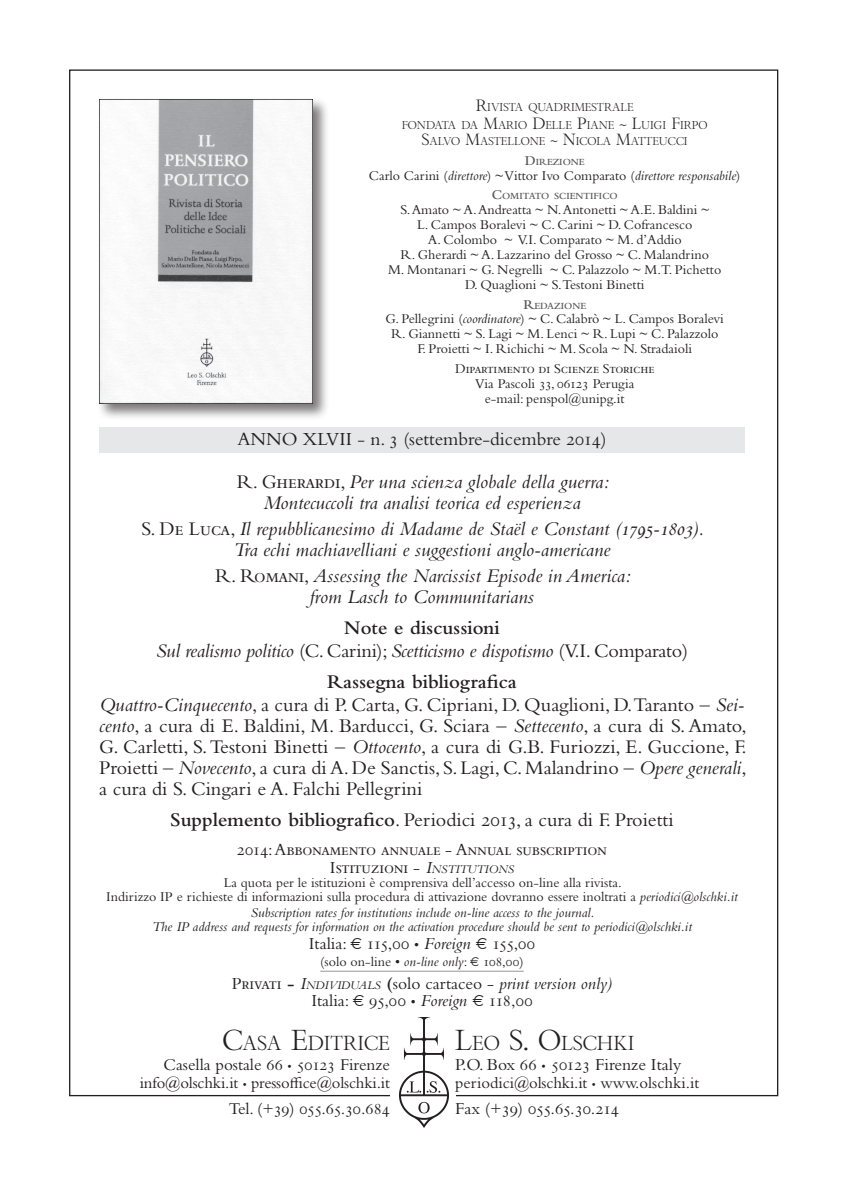
<style>
.page{position:relative;width:844px;height:1191px;background:#fff}
.page>*{position:absolute;margin:0;border:0;box-sizing:border-box;transform-origin:0 0}
.t1{font:20.12px/21px "Bembo Std";color:#231f20;text-align:justify}
.t2{font:italic 20.12px/21px "Bembo Std";color:#231f20;text-align:center}
._5_testo{font:600 20.12px "Bembo Std";color:#231f20}
.t3{font:19.6px "Bembo Titling MT Std";color:#231f20}
.t4{font:19.25px "Bembo Std";color:#231f20}
.t5{font:17.5px "Bembo Std";letter-spacing:-.02em;color:#231f20}
.t6{font:17.5px "Bembo Std";color:#231f20}
.t7{font:17.15px "Bembo Std";color:#231f20}
.t8{font:17.15px "Bembo Std";letter-spacing:-.025em;color:#231f20}
.t9{font:16.62px "Bembo Std";letter-spacing:-.01em;color:#231f20}
._4_prezzo{font:14px/14.9px "Bembo Std";color:#231f20;text-align:center}
.t10{font:italic 14px/14px "Bembo Std";color:#231f20;text-align:center}
.t11{font:11.03px/18.2px "Bembo Titling MT Std";color:#231f20;text-align:center}
.t12{font:600 9.8px "Bembo Std";color:#57585a}
.s1{font-size:15.75px}
.s2{font-family:"Bembo Std";font-size:12.25px}
.s3{font-size:14px}
.s4{font-style:italic}
.s5{font-style:normal}
.s6{font-weight:600}
.s7{font-style:italic;font-size:12.25px}
.s8{font-family:"Bembo Cost"}
.s9{font-size:28px}
.s10{font-size:11.9px}
.s11{font-size:11.38px}
.s12{font-size:12.25px}
</style>
<div class="page">
<img style="left:399px;top:1017px;width:49px;height:110px">
<div style="left:97px;top:97px;width:233px;height:323px;background:#231f20;opacity:.6"></div>
<img style="left:99px;top:99px;width:214px;height:304px">
<div style="left:99px;top:427px;width:645px;height:25px;background:#e6e7e9"></div>
<hr style="left:320px;top:971px;width:203px;height:1px;background:#939598">
<p class="t11" style="left:402px;top:98px;width:307px"><span class="s1">R</span>IVISTA QUADRIMESTRALE<br>FONDATA DA <span class="s1">M</span>ARIO <span class="s1">D</span>ELLE <span class="s1">P</span>IANE <span class="s2">~</span> <span class="s1">L</span>UIGI <span class="s1">F</span>IRPO</p>
<p class="t11" style="left:421px;top:132px;width:267px"><span class="s1">S</span>ALVO <span class="s1">M</span>ASTELLONE <span class="s2">~</span> <span class="s1">N</span>ICOLA <span class="s1">M</span>ATTEUCCI</p>
<p class="t12" style="left:524px;top:156px;width:61px"><span class="s3">D</span>IREZIONE</p>
<p class="_4_prezzo" style="left:369px;top:167px;width:373px">Carlo Carini (<span class="s4">direttore</span>) ~ Vittor Ivo Comparato (<span class="s4">direttore responsabile</span>)</p>
<p class="t12" style="left:491px;top:191px;width:128px"><span class="s3">C</span>OMITATO SCIENTIFICO</p>
<p class="_4_prezzo" style="left:388px;top:202px;width:334px">S. Amato ~ A. Andreatta ~ N. Antonetti ~ A.E. Baldini ~<br>L. Campos Boralevi ~ C. Carini ~ D. Cofrancesco<br>A. Colombo ~ V.I. Comparato ~ M. d’Addio<br>R. Gherardi ~ A. Lazzarino del Grosso ~ C. Malandrino<br>M. Montanari ~ G. Negrelli ~ C. Palazzolo ~ M.T. Pichetto D. Quaglioni ~ S.Testoni Binetti</p>
<p class="t12" style="left:523px;top:300px;width:64px"><span class="s3">R</span>EDAZIONE</p>
<p class="_4_prezzo" style="left:385px;top:311px;width:340px">G. Pellegrini (<span class="s4">coordinatore</span>) ~ C. Calabrò ~ L. Campos Boralevi<br>R. Giannetti ~ S. Lagi ~ M. Lenci ~ R. Lupi ~ C. Palazzolo<br>F. Proietti ~ I. Richichi ~ M. Scola ~ N. Stradaioli</p>
<p class="_4_prezzo" style="left:455px;top:361px;width:201px">Dipartimento di Scienze Storiche<br>Via Pascoli 33, 06123 Perugia e-mail: penspol@unipg.it</p>
<p class="t4" style="left:237px;top:428px;width:370px">ANNO XLVII - n. 3 (settembre-dicembre 2014)</p>
<p class="t2" style="left:237px;top:470px;width:374px"><span class="s5">R. Gherardi,</span> Per una scienza globale della guerra:<br>Montecuccoli tra analisi teorica ed esperienza</p>
<p class="t2" style="left:141px;top:517px;width:564px"><span class="s5">S. De Luca,</span> Il repubblicanesimo di Madame de Staël e Constant (1795-1803).<br>Tra echi machiavelliani e suggestioni anglo-americane</p>
<p class="t2" style="left:215px;top:564px;width:417px"><span class="s5">R. Romani,</span> Assessing the Narcissist Episode in America: from Lasch to Communitarians</p>
<p class="_5_testo" style="left:344px;top:616px;width:157px">Note e discussioni</p>
<p class="t2" style="left:156px;top:640px;width:533px">Sul realismo politico <span class="s5">(C. Carini);</span> Scetticismo e dispotismo <span class="s5">(V.I. Comparato)</span></p>
<p class="_5_testo" style="left:327px;top:670px;width:191px">Rassegna bibliografica</p>
<p class="t1" style="left:99px;top:694px;width:648px"><span class="s4">Quattro-Cinquecento</span>, a cura di P. Carta, G. Cipriani, D. Quaglioni, D.Taranto – <span class="s4">Sei&shy;cento</span>, a cura di E. Baldini, M. Barducci, G. Sciara – <span class="s4">Settecento</span>, a cura di S. Amato, G. Carletti, S. Testoni Binetti – <span class="s4">Ottocento</span>, a cura di G.B. Furiozzi, E. Guccione, F.<br>Proietti – <span class="s4">Novecento</span>, a cura di A. De Sanctis, S. Lagi, C. Malandrino – <span class="s4">Opere generali</span>, a cura di S. Cingari e A. Falchi Pellegrini</p>
<p class="t1" style="left:170px;top:809px;width:505px"><span class="s6">Supplemento bibliografico</span>. Periodici 2013, a cura di F. Proietti</p>
<p class="t5" style="left:237px;top:839px;width:372px">2014: Abbonamento annuale - Annual subscription</p>
<p class="t5" style="left:330px;top:857px;width:186px">Istituzioni - <span class="s4">I</span><span class="s7">NSTITUTIONS</span></p>
<p class="_4_prezzo" style="left:106px;top:875px;width:633px;line-height:14px">La quota per le istituzioni è comprensiva dell’accesso on-line alla rivista.<br>Indirizzo IP e richieste di informazioni sulla procedura di attivazione dovranno essere inoltrati a <span class="s4">periodici@olschki.it</span></p>
<p class="t10" style="left:152px;top:905px;width:541px">Subscription rates for institutions include on-line access to the journal.<br>The IP address and requests for information on the activation procedure should be sent to periodici@olschki.it</p>
<p class="t5" style="left:309px;top:933px;width:228px">Italia: <span class="s8">√</span> 115,00 <span class="s3">•</span> <span class="s4">Foreign</span> <span class="s8">√</span> 155,00</p>
<p class="_4_prezzo" style="left:320px;top:954px;width:205px">(solo on-line • <span class="s4">on-line only</span>: <span class="s8">√</span> 108,00)</p>
<p class="t5" style="left:232px;top:973px;width:382px">Privati <span class="s6">-</span> <span class="s4">I</span><span class="s7">NDIVIDUALS</span> <span class="s6">(</span>solo cartaceo - <span class="s4">print version only)</span></p>
<p class="t6" style="left:311px;top:990px;width:223px">Italia: <span class="s8">√</span> 95,00 <span class="s3">•</span> <span class="s4">Foreign</span> <span class="s8">√</span> 118,00</p>
<h2 class="t3" style="left:222px;top:1031px;width:169px"><span class="s9">C</span>ASA <span class="s9">E</span>DITRICE</h2>
<p class="t7" style="left:164px;top:1055px;width:228px">Casella postale 66 <span class="s10">•</span> 50123 Firenze</p>
<p class="t9" style="left:140px;top:1073px;width:251px">info@olschki.it <span class="s11">•</span> pressoffice@olschki.it</p>
<p class="t8" style="left:229px;top:1099px;width:162px">Tel. (+39) 055.65.30.684</p>
<h2 class="t3" style="left:455px;top:1031px;width:181px"><span class="s9">L</span>EO <span class="s9">S. O</span>LSCHKI</h2>
<p class="t6" style="left:455px;top:1054px;width:227px">P.O. Box 66 <span class="s12">•</span> 50123 Firenze Italy</p>
<p class="t9" style="left:455px;top:1073px;width:245px">periodici@olschki.it <span class="s11">•</span> www.olschki.it</p>
<p class="t5" style="left:455px;top:1098px;width:165px">Fax (+39) 055.65.30.214</p>
</div>
